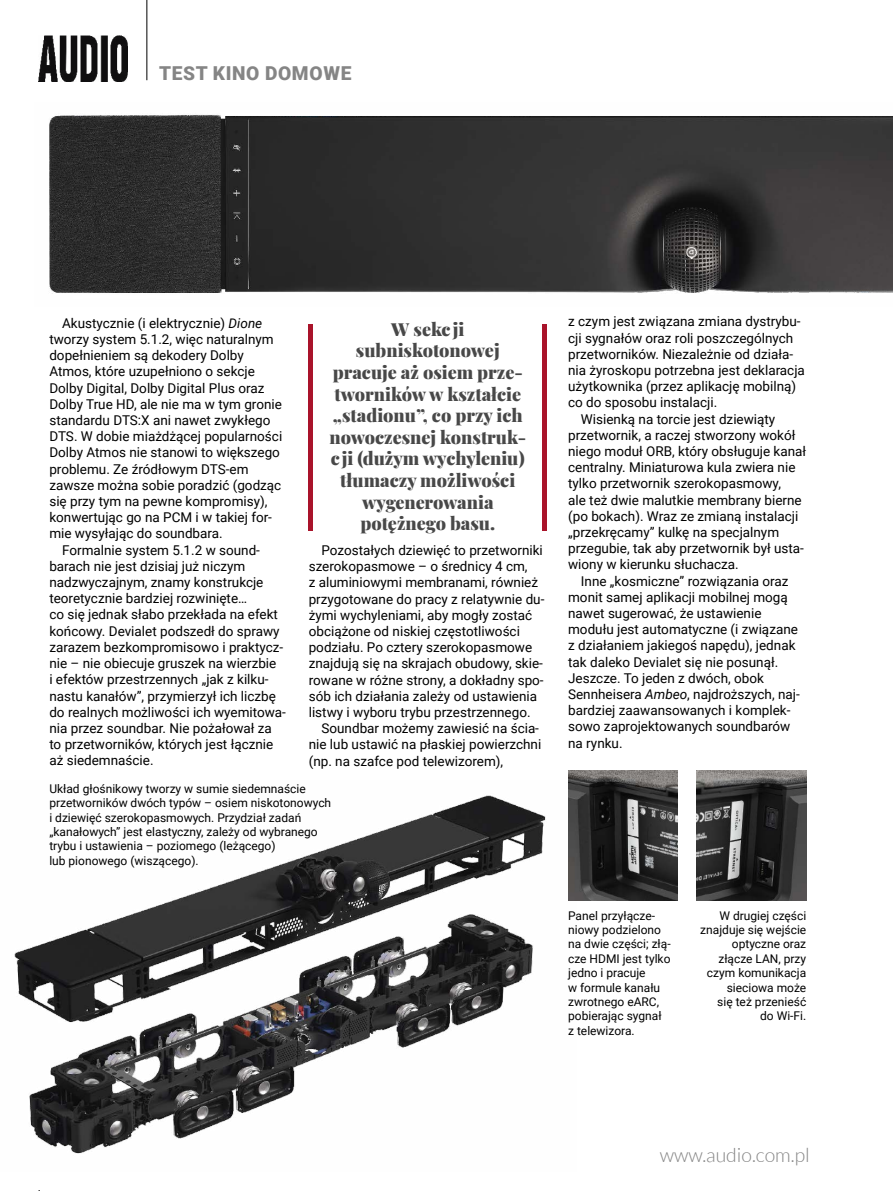
<style>
.page{position:relative;width:893px;height:1191px;background:#fff}
.page>*{position:absolute;margin:0;border:0;box-sizing:border-box;transform-origin:0 0}
.t1{font:300 19.5px "Lato";color:#858585}
.t2{font:900 19.2px "Roboto";letter-spacing:.035em;color:#858585}
.t3{font:900 18px/21.6px "Playfair Display";color:#484848;text-align:center}
.t4{font:13.5px/16.2px "Roboto";color:#000}
.t5{font:12px/14.4px "Roboto";color:#000}
.s1{font-style:italic}
</style>
<div class="page">
<hr style="left:39px;top:1145px;width:1px;height:46px;background:#000">
<hr style="left:147px;top:0;width:1px;height:80px;background:#000">
<img style="left:39px;top:35px;width:89px;height:46px">
<img style="left:49px;top:114px;width:844px;height:180px">
<img style="left:14px;top:795px;width:563px;height:359px">
<img style="left:568px;top:770px;width:109px;height:130px">
<img style="left:697px;top:770px;width:109px;height:130px">
<hr style="left:309px;top:324px;width:4px;height:206px;background:#a9132a">
<hr style="left:543px;top:324px;width:4px;height:206px;background:#a9132a">
<h2 class="t2" style="left:159px;top:60px;width:194px">TEST KINO DOMOWE</h2>
<p class="t4" style="left:62px;top:314px;width:202px">Akustycznie (i elektrycznie) <span class="s1">Dione</span></p>
<p class="t4" style="left:49px;top:330px;width:226px">tworzy system 5.1.2, więc naturalnym</p>
<p class="t4" style="left:49px;top:347px;width:196px">dopełnieniem są dekodery Dolby</p>
<p class="t4" style="left:49px;top:363px;width:207px">Atmos, które uzupełniono o sekcje</p>
<p class="t4" style="left:49px;top:379px;width:217px">Dolby Digital, Dolby Digital Plus oraz</p>
<p class="t4" style="left:49px;top:395px;width:234px">Dolby True HD, ale nie ma w tym gronie</p>
<p class="t4" style="left:49px;top:411px;width:223px">standardu DTS:X ani nawet zwykłego</p>
<p class="t4" style="left:49px;top:428px;width:234px">DTS. W dobie miażdżącej popularności</p>
<p class="t4" style="left:49px;top:444px;width:232px">Dolby Atmos nie stanowi to większego</p>
<p class="t4" style="left:49px;top:460px;width:201px">problemu. Ze źródłowym DTS-em</p>
<p class="t4" style="left:49px;top:476px;width:233px">zawsze można sobie poradzić (godząc</p>
<p class="t4" style="left:49px;top:492px;width:220px">się przy tym na pewne kompromisy),</p>
<p class="t4" style="left:49px;top:509px;width:224px">konwertując go na PCM i w takiej for-</p>
<p class="t4" style="left:49px;top:525px;width:175px">mie wysyłając do soundbara.</p>
<p class="t4" style="left:62px;top:541px;width:199px">Formalnie system 5.1.2 w sound-</p>
<p class="t4" style="left:49px;top:557px;width:197px">barach nie jest dzisiaj już niczym</p>
<p class="t4" style="left:49px;top:573px;width:216px">nadzwyczajnym, znamy konstrukcje</p>
<p class="t4" style="left:49px;top:590px;width:199px">teoretycznie bardziej rozwinięte…</p>
<p class="t4" style="left:49px;top:606px;width:230px">co się jednak słabo przekłada na efekt</p>
<p class="t4" style="left:49px;top:622px;width:232px">końcowy. Devialet podszedł do sprawy</p>
<p class="t4" style="left:49px;top:638px;width:235px">zarazem bezkompromisowo i praktycz-</p>
<p class="t4" style="left:49px;top:654px;width:229px">nie – nie obiecuje gruszek na wierzbie</p>
<p class="t4" style="left:49px;top:671px;width:221px">i efektów przestrzennych „jak z kilku-</p>
<p class="t4" style="left:49px;top:687px;width:228px">nastu kanałów”, przymierzył ich liczbę</p>
<p class="t4" style="left:49px;top:703px;width:238px">do realnych możliwości ich wyemitowa-</p>
<p class="t4" style="left:49px;top:719px;width:224px">nia przez soundbar. Nie pożałował za</p>
<p class="t4" style="left:49px;top:735px;width:226px">to przetworników, których jest łącznie</p>
<p class="t4" style="left:49px;top:752px;width:106px">aż siedemnaście.</p>
<h3 class="t3" style="left:329px;top:316px;width:198px">W sekcji subniskotonowej pracuje aż osiem prze&shy;tworników w kształcie „stadionu”, co przy ich nowoczesnej konstruk&shy;cji (dużym wychyleniu) tłumaczy możliwości wygenerowania potężnego basu.</h3>
<p class="t4" style="left:309px;top:541px;width:237px;text-indent:13px">Pozostałych dziewięć to przetworniki szerokopasmowe – o średnicy 4 cm,<br>z aluminiowymi membranami, również przygotowane do pracy z relatywnie du&shy;żymi wychyleniami, aby mogły zostać obciążone od niskiej częstotliwości podziału. Po cztery szerokopasmowe znajdują się na skrajach obudowy, skie&shy;rowane w różne strony, a dokładny spo&shy;sób ich działania zależy od ustawienia listwy i wyboru trybu przestrzennego.</p>
<p class="t4" style="left:309px;top:719px;width:234px;text-indent:13px">Soundbar możemy zawiesić na ścia&shy;nie lub ustawić na płaskiej powierzchni (np. na szafce pod telewizorem),</p>
<p class="t5" style="left:49px;top:781px;width:283px">Układ głośnikowy tworzy w sumie siedemnaście przetworników dwóch typów – osiem niskotonowych i dziewięć szerokopasmowych. Przydział zadań „kanałowych” jest elastyczny, zależy od wybranego trybu i ustawienia – poziomego (leżącego)<br>lub pionowego (wiszącego).</p>
<p class="t4" style="left:568px;top:313px;width:234px">z czym jest związana zmiana dystrybu-</p>
<p class="t4" style="left:568px;top:329px;width:227px">cji sygnałów oraz roli poszczególnych</p>
<p class="t4" style="left:568px;top:345px;width:226px">przetworników. Niezależnie od działa-</p>
<p class="t4" style="left:568px;top:361px;width:238px">nia żyroskopu potrzebna jest deklaracja</p>
<p class="t4" style="left:568px;top:378px;width:230px">użytkownika (przez aplikację mobilną)</p>
<p class="t4" style="left:568px;top:394px;width:151px">co do sposobu instalacji.</p>
<p class="t4" style="left:581px;top:410px;width:196px">Wisienką na torcie jest dziewiąty</p>
<p class="t4" style="left:568px;top:426px;width:229px">przetwornik, a raczej stworzony wokół</p>
<p class="t4" style="left:568px;top:442px;width:239px">niego moduł ORB, który obsługuje kanał</p>
<p class="t4" style="left:568px;top:459px;width:229px">centralny. Miniaturowa kula zwiera nie</p>
<p class="t4" style="left:568px;top:475px;width:214px">tylko przetwornik szerokopasmowy,</p>
<p class="t4" style="left:568px;top:491px;width:235px">ale też dwie malutkie membrany bierne</p>
<p class="t4" style="left:568px;top:507px;width:232px">(po bokach). Wraz ze zmianą instalacji</p>
<p class="t4" style="left:568px;top:523px;width:213px">„przekręcamy” kulkę na specjalnym</p>
<p class="t4" style="left:568px;top:540px;width:237px">przegubie, tak aby przetwornik był usta-</p>
<p class="t4" style="left:568px;top:556px;width:172px">wiony w kierunku słuchacza.</p>
<p class="t4" style="left:581px;top:572px;width:209px">Inne „kosmiczne” rozwiązania oraz</p>
<p class="t4" style="left:568px;top:588px;width:221px">monit samej aplikacji mobilnej mogą</p>
<p class="t4" style="left:568px;top:604px;width:195px">nawet sugerować, że ustawienie</p>
<p class="t4" style="left:568px;top:621px;width:231px">modułu jest automatyczne (i związane</p>
<p class="t4" style="left:568px;top:637px;width:229px">z działaniem jakiegoś napędu), jednak</p>
<p class="t4" style="left:568px;top:653px;width:212px">tak daleko Devialet się nie posunął.</p>
<p class="t4" style="left:568px;top:669px;width:197px">Jeszcze. To jeden z dwóch, obok</p>
<p class="t4" style="left:568px;top:685px;width:233px">Sennheisera <span class="s1">Ambeo</span>, najdroższych, naj-</p>
<p class="t4" style="left:568px;top:702px;width:224px">bardziej zaawansowanych i komplek-</p>
<p class="t4" style="left:568px;top:718px;width:224px">sowo zaprojektowanych soundbarów</p>
<p class="t4" style="left:568px;top:734px;width:56px">na rynku.</p>
<p class="t5" style="left:568px;top:907px;width:104px">Panel przyłącze&shy;niowy podzielono na dwie części; złą&shy;cze HDMI jest tylko jedno i pracuje<br>w formule kanału zwrotnego eARC, pobierając sygnał<br>z telewizora.</p>
<p class="t5" style="left:700px;top:907px;width:107px;text-align:right">W drugiej części znajduje się wejście optyczne oraz złącze LAN, przy czym komunikacja sieciowa może<br>się też przenieść<br>do Wi-Fi.</p>
<h1 class="t1" style="left:660px;top:1144px;width:151px">www.audio.com.pl</h1>
</div>
